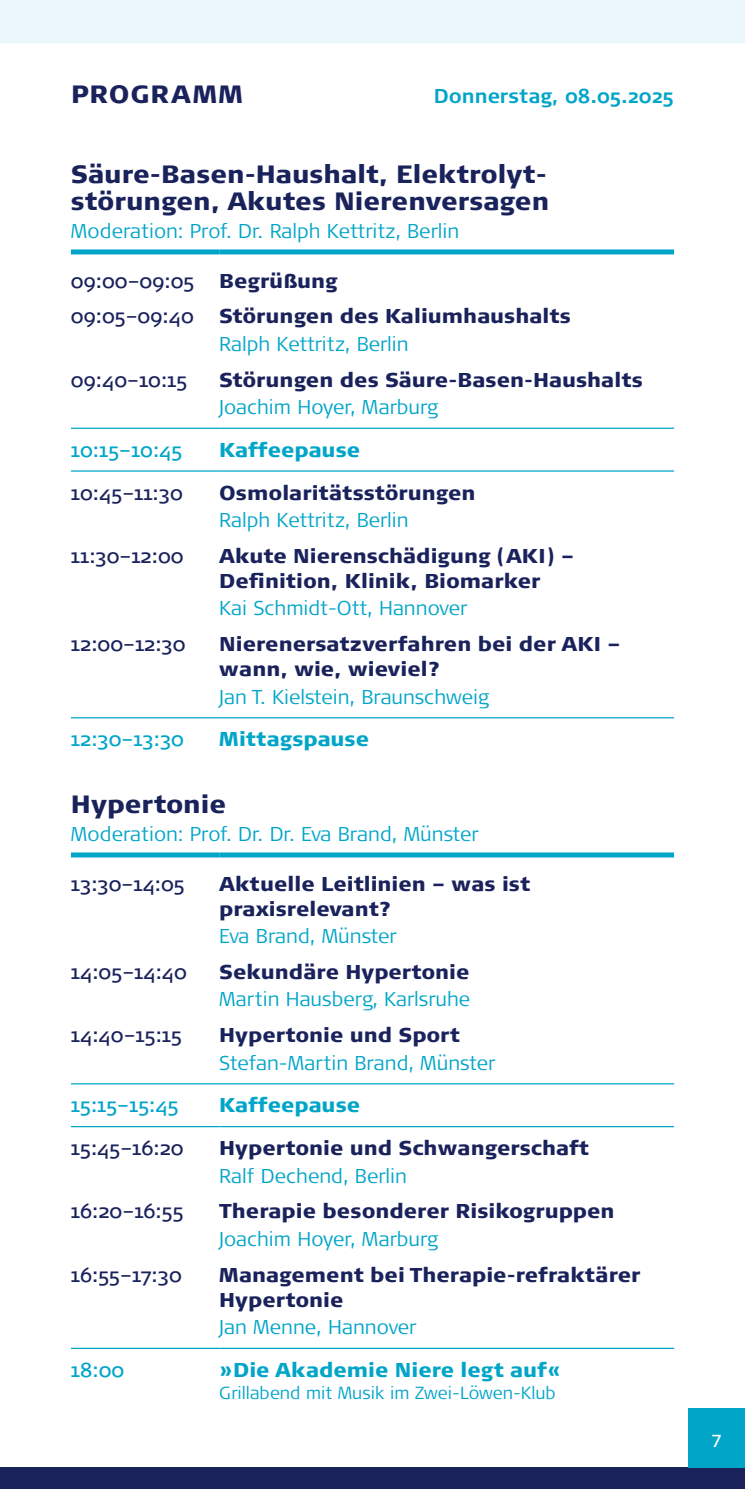
<style>
.page{position:relative;width:745px;height:1489px;background:#fff}
.page>*{position:absolute;margin:0;border:0;box-sizing:border-box;transform-origin:0 0}
.t1{font:900 25px/27.5px "Signa Pro";color:#1a225c}
.t2{font:900 25px "Signa Pro";letter-spacing:.04em;color:#1a225c}
.t3{font:900 20px/25px "Signa Pro";color:#1a225c}
.t4{font:300 20px "Signa Pro";color:#00a5c8}
.t5{font:20px/35.8px "Signa Pro";color:#1a225c}
.t6{font:900 20px "Signa Pro";color:#00a5c8}
.t7{font:20px "Signa Pro";color:#00a5c8}
.t8{font:700 20px "Signa Pro";color:#00a5c8}
.t9{font:300 17.5px "Signa Pro";color:#00a5c8}
.t10{font:17.5px "Signa Pro";color:#fff}
.s1{font-weight:900}
</style>
<div class="page">
<div style="left:0;top:1467px;width:744px;height:21px;background:#1a225c"></div>
<div style="left:0;top:0;width:744px;height:43px;background:#ecf7fb"></div>
<div style="left:687px;top:1407px;width:57px;height:60px;background:#00a5c8"></div>
<hr style="left:71px;top:427px;width:148px;height:2px;background:#00a5c8">
<hr style="left:219px;top:427px;width:454px;height:2px;background:#00a5c8">
<hr style="left:71px;top:470px;width:148px;height:1px;background:#00a5c8">
<hr style="left:219px;top:470px;width:454px;height:1px;background:#00a5c8">
<hr style="left:71px;top:717px;width:148px;height:1px;background:#00a5c8">
<hr style="left:219px;top:717px;width:454px;height:1px;background:#00a5c8">
<div style="left:71px;top:249px;width:148px;height:5px;background:#00a5c8"></div>
<div style="left:219px;top:249px;width:454px;height:5px;background:#00a5c8"></div>
<hr style="left:71px;top:1083px;width:148px;height:1px;background:#00a5c8">
<hr style="left:219px;top:1083px;width:454px;height:1px;background:#00a5c8">
<hr style="left:71px;top:1125px;width:148px;height:2px;background:#00a5c8">
<hr style="left:219px;top:1125px;width:454px;height:2px;background:#00a5c8">
<hr style="left:71px;top:1347px;width:148px;height:1px;background:#00a5c8">
<hr style="left:219px;top:1347px;width:454px;height:1px;background:#00a5c8">
<div style="left:71px;top:852px;width:148px;height:5px;background:#00a5c8"></div>
<div style="left:219px;top:852px;width:454px;height:5px;background:#00a5c8"></div>
<p class="t2" style="left:71px;top:77px;width:173px">PROGRAMM</p>
<p class="t8" style="left:433px;top:82px;width:241px">Donnerstag, 08.05.2025</p>
<p class="t1" style="left:71px;top:159px;width:479px">Säure-Basen-Haushalt, Elektrolyt&shy;störungen, Akutes Nierenversagen</p>
<p class="t4" style="left:71px;top:217px;width:389px">Moderation: Prof. Dr. Ralph Kettritz, Berlin</p>
<p class="t5" style="left:71px;top:262px;width:268px">09:00–09:05 <span class="s1">Begrüßung<br></span>09:05–09:40</p>
<p class="t3" style="left:219px;top:303px;width:353px">Störungen des Kaliumhaushalts</p>
<p class="t4" style="left:219px;top:330px;width:191px">Ralph Kettritz, Berlin</p>
<p class="t5" style="left:71px;top:361px;width:118px">09:40–10:15</p>
<p class="t3" style="left:219px;top:366px;width:425px">Störungen des Säure-Basen-Haushalts</p>
<p class="t4" style="left:219px;top:393px;width:220px">Joachim Hoyer, Marburg</p>
<p class="t7" style="left:71px;top:436px;width:113px">10:15–10:45</p>
<p class="t6" style="left:219px;top:436px;width:142px">Kaffeepause</p>
<p class="t5" style="left:71px;top:474px;width:113px">10:45–11:30</p>
<p class="t3" style="left:219px;top:479px;width:258px">Osmolaritätsstörungen</p>
<p class="t4" style="left:219px;top:506px;width:191px">Ralph Kettritz, Berlin</p>
<p class="t5" style="left:71px;top:537px;width:114px">11:30–12:00</p>
<p class="t3" style="left:219px;top:542px;width:356px">Akute Nierenschädigung (AKI) –<br>Definition, Klinik, Biomarker</p>
<p class="t4" style="left:219px;top:594px;width:250px">Kai Schmidt-Ott, Hannover</p>
<p class="t5" style="left:71px;top:625px;width:116px">12:00–12:30</p>
<p class="t3" style="left:219px;top:630px;width:402px">Nierenersatzverfahren bei der AKI – wann, wie, wieviel?</p>
<p class="t4" style="left:219px;top:682px;width:271px">Jan T. Kielstein, Braunschweig</p>
<p class="t7" style="left:71px;top:725px;width:115px">12:30–13:30</p>
<p class="t6" style="left:219px;top:725px;width:151px">Mittagspause</p>
<p class="t1" style="left:71px;top:789px;width:157px">Hypertonie</p>
<p class="t4" style="left:71px;top:820px;width:409px">Moderation: Prof. Dr. Dr. Eva Brand, Münster</p>
<p class="t5" style="left:71px;top:864px;width:115px">13:30–14:05</p>
<p class="t3" style="left:219px;top:870px;width:312px">Aktuelle Leitlinien – was ist praxisrelevant?</p>
<p class="t4" style="left:219px;top:922px;width:179px">Eva Brand, Münster</p>
<p class="t5" style="left:71px;top:953px;width:117px">14:05–14:40</p>
<p class="t3" style="left:219px;top:958px;width:252px">Sekundäre Hypertonie</p>
<p class="t4" style="left:219px;top:985px;width:252px">Martin Hausberg, Karlsruhe</p>
<p class="t5" style="left:71px;top:1016px;width:112px">14:40–15:15</p>
<p class="t3" style="left:219px;top:1021px;width:242px">Hypertonie und Sport</p>
<p class="t4" style="left:219px;top:1048px;width:277px">Stefan-Martin Brand, Münster</p>
<p class="t7" style="left:71px;top:1091px;width:109px">15:15–15:45</p>
<p class="t6" style="left:219px;top:1091px;width:142px">Kaffeepause</p>
<p class="t5" style="left:71px;top:1129px;width:114px">15:45–16:20</p>
<p class="t3" style="left:219px;top:1134px;width:371px">Hypertonie und Schwangerschaft</p>
<p class="t4" style="left:219px;top:1161px;width:189px">Ralf Dechend, Berlin</p>
<p class="t5" style="left:71px;top:1192px;width:114px">16:20–16:55</p>
<p class="t3" style="left:219px;top:1197px;width:396px">Therapie besonderer Risikogruppen</p>
<p class="t4" style="left:219px;top:1224px;width:220px">Joachim Hoyer, Marburg</p>
<p class="t5" style="left:71px;top:1255px;width:112px">16:55–17:30</p>
<p class="t3" style="left:219px;top:1261px;width:422px">Management bei Therapie-refraktärer<br>Hypertonie</p>
<p class="t4" style="left:219px;top:1313px;width:199px">Jan Menne, Hannover</p>
<p class="t7" style="left:71px;top:1355px;width:55px">18:00</p>
<p class="t6" style="left:219px;top:1355px;width:343px">»Die Akademie Niere legt auf«</p>
<p class="t9" style="left:219px;top:1381px;width:338px">Grillabend mit Musik im Zwei-Löwen-Klub</p>
<p class="t10" style="left:711px;top:1425px;width:11px">7</p>
</div>
